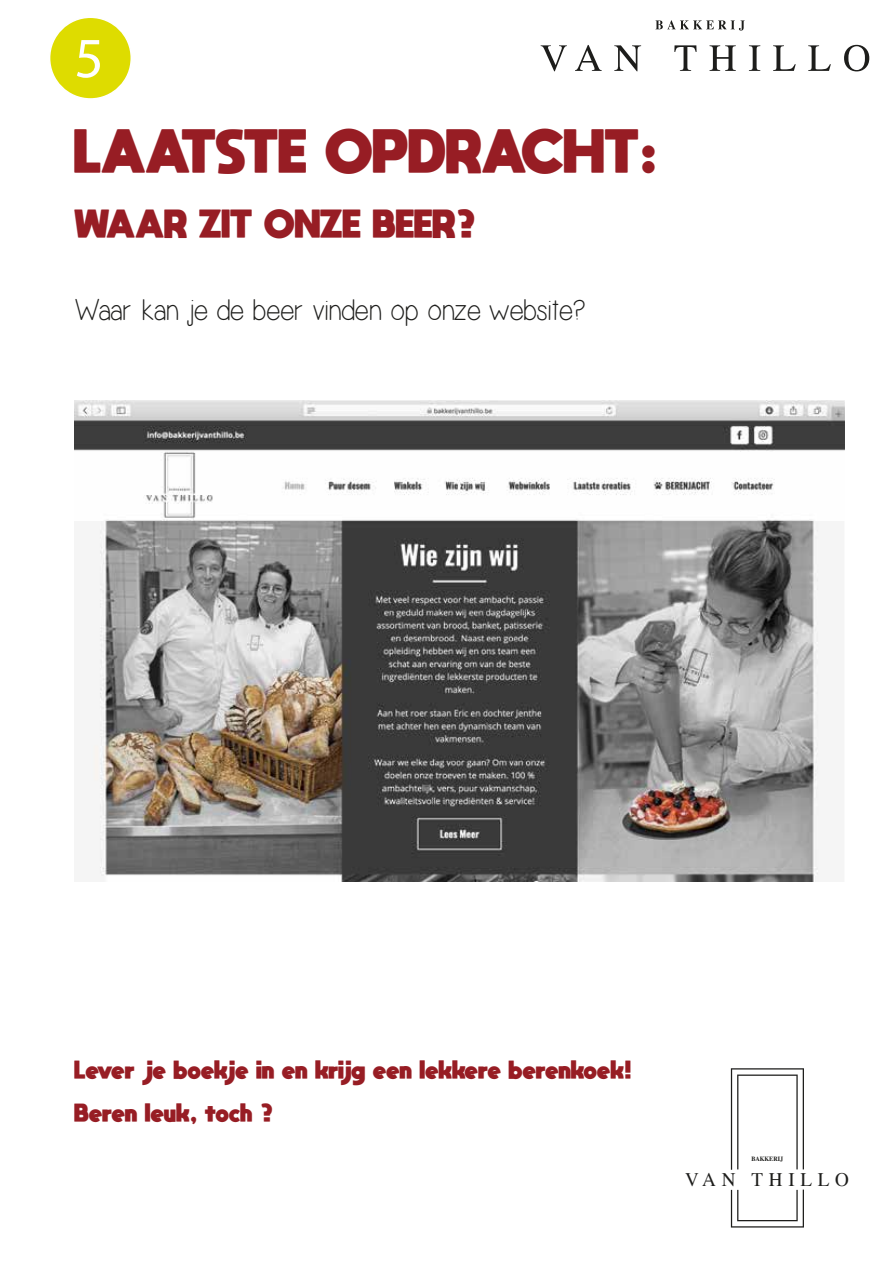
<style>
.page{position:relative;width:893px;height:1263px;background:#fff}
.page>*{position:absolute;margin:0;border:0;box-sizing:border-box;transform-origin:0 0}
.t1{font:57.15px "Myriad Pro";color:#fff}
.t2{font:800 43.5px "moon get";color:#971d24}
.t3{font:30px "Simplicity";color:#1d1d1b}
.t4{font:800 28.05px "moon get";color:#971d24}
.t5{font:19.05px "Times";letter-spacing:.3em;color:#1d1d1b}
.t6{font:800 18px "moon get";color:#971d24}
.t7{font:700 6.45px "Times";color:#1d1d1b;scale:.93 1}
</style>
<div class="page">
<div style="left:50px;top:17px;width:81px;height:82px;background:#dedc00;border-radius:50%"></div>
<div style="left:49px;top:17px;width:83px;height:83px;border:2px solid #fff;border-radius:50%"></div>
<svg style="left:655px;top:20px;width:90px;height:11px"></svg>
<svg style="left:541px;top:45px;width:26px;height:26px"></svg>
<svg style="left:575px;top:45px;width:27px;height:26px"></svg>
<svg style="left:614px;top:45px;width:27px;height:26px"></svg>
<svg style="left:674px;top:45px;width:23px;height:26px"></svg>
<svg style="left:709px;top:45px;width:27px;height:26px"></svg>
<svg style="left:749px;top:45px;width:11px;height:26px"></svg>
<svg style="left:773px;top:45px;width:23px;height:26px"></svg>
<svg style="left:808px;top:45px;width:23px;height:26px"></svg>
<svg style="left:844px;top:45px;width:25px;height:26px"></svg>
<svg style="left:731px;top:1189px;width:73px;height:38px"></svg>
<svg style="left:731px;top:1068px;width:73px;height:102px"></svg>
<img style="left:74px;top:400px;width:770px;height:481px">
<h1 class="t1" style="left:74px;top:23px;width:31px">5</h1>
<h2 class="t2" style="left:74px;top:124px;width:585px">LAATSTE OPDRACHT:</h2>
<h3 class="t4" style="left:74px;top:206px;width:403px">WAAR ZIT ONZE BEER?</h3>
<h3 class="t3" style="left:74px;top:295px;width:512px">Waar kan je de beer vinden op onze website?</h3>
<p class="t6" style="left:74px;top:1058px;width:559px">Lever je boekje in en krijg een lekkere berenkoek!</p>
<p class="t6" style="left:74px;top:1101px;width:200px">Beren leuk, toch ?</p>
<p class="t7" style="left:751px;top:1153px;width:36px">BAKKERIJ</p>
<p class="t5" style="left:685px;top:1162px;width:166px">VAN THILLO</p>
</div>
